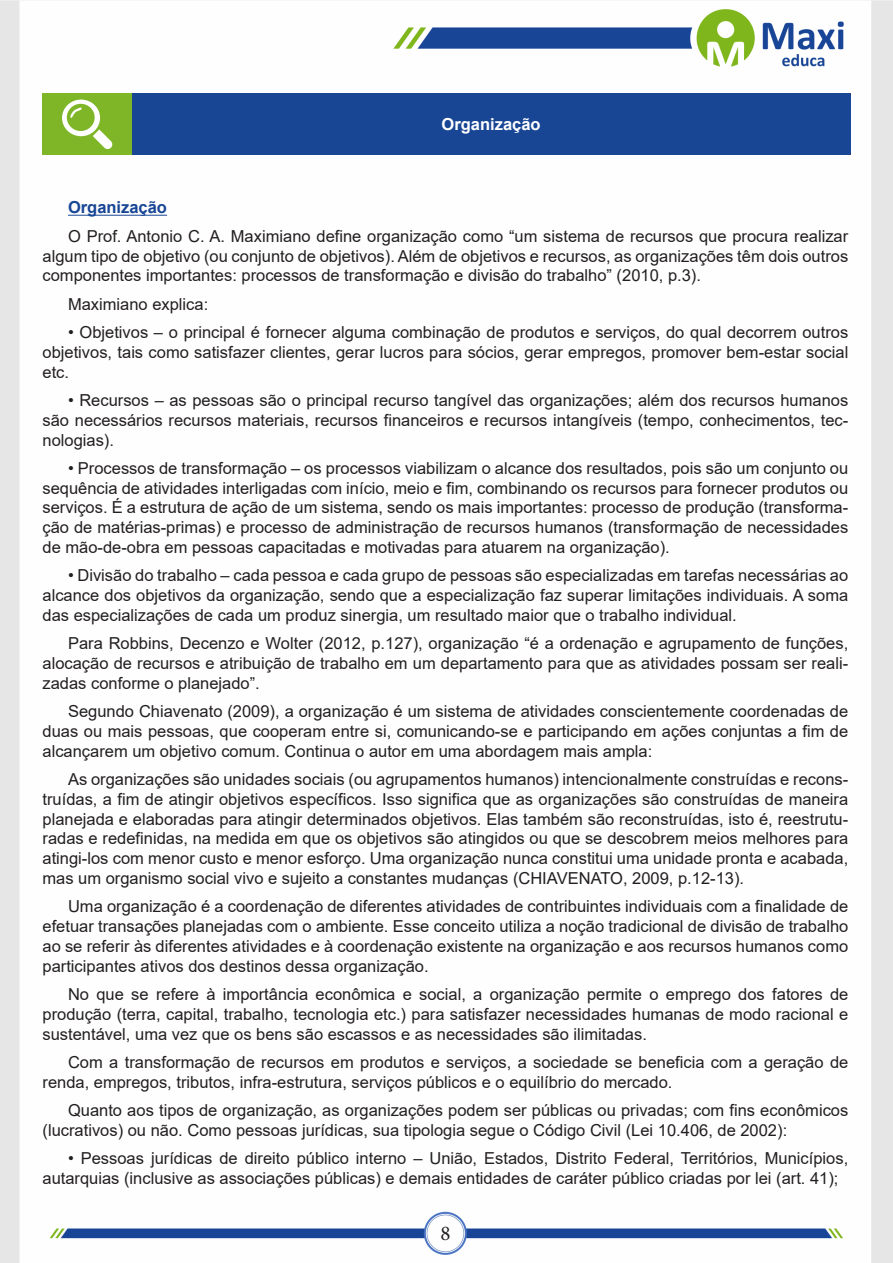
<style>
.page{position:relative;width:893px;height:1263px;background:#fff}
.page>*{position:absolute;margin:0;border:0;box-sizing:border-box;transform-origin:0 0}
.t1{font:21px "Minion Pro";color:#231f20}
.PARAGRAFO_MIOLO{font:16.5px/19.8px "Arial";color:#231f20;text-align:justify}
.Titulo_de_Caixa{font:700 16.5px "Arial";color:#fff}
.t2{font:700 16.5px "Arial";color:#184695}
</style>
<div class="page">
<img style="left:0;top:0;width:893px;height:1263px">
<hr style="left:68px;top:215px;width:99px;height:1px;background:#184695">
<div style="left:43px;top:94px;width:89px;height:61px;background:#7fb628"></div>
<div style="left:132px;top:94px;width:718px;height:61px;background:#184695"></div>
<svg style="left:62px;top:100px;width:51px;height:49px"></svg>
<p class="Titulo_de_Caixa" style="left:442px;top:113px;width:101px">Organização</p>
<p class="t2" style="left:68px;top:196px;width:101px">Organização</p>
<p class="PARAGRAFO_MIOLO" style="left:43px;top:226px;width:807px;text-indent:26px">O Prof. Antonio C. A. Maximiano define organização como “um sistema de recursos que procura realizar algum tipo de objetivo (ou conjunto de objetivos). Além de objetivos e recursos, as organizações têm dois outros componentes importantes: processos de transformação e divisão do trabalho” (2010, p.3).</p>
<p class="PARAGRAFO_MIOLO" style="left:68px;top:294px;width:142px">Maximiano explica:</p>
<p class="PARAGRAFO_MIOLO" style="left:43px;top:322px;width:807px;text-indent:26px">• Objetivos – o principal é fornecer alguma combinação de produtos e serviços, do qual decorrem outros objetivos, tais como satisfazer clientes, gerar lucros para sócios, gerar empregos, promover bem-estar social etc.</p>
<p class="PARAGRAFO_MIOLO" style="left:43px;top:390px;width:807px;text-indent:26px">• Recursos – as pessoas são o principal recurso tangível das organizações; além dos recursos humanos são necessários recursos materiais, recursos financeiros e recursos intangíveis (tempo, conhecimentos, tec&shy;nologias).</p>
<p class="PARAGRAFO_MIOLO" style="left:43px;top:458px;width:807px;text-indent:26px">• Processos de transformação – os processos viabilizam o alcance dos resultados, pois são um conjunto ou sequência de atividades interligadas com início, meio e fim, combinando os recursos para fornecer produtos ou serviços. É a estrutura de ação de um sistema, sendo os mais importantes: processo de produção (transforma&shy;ção de matérias-primas) e processo de administração de recursos humanos (transformação de necessidades de mão-de-obra em pessoas capacitadas e motivadas para atuarem na organização).</p>
<p class="PARAGRAFO_MIOLO" style="left:43px;top:565px;width:807px;text-indent:26px">• Divisão do trabalho – cada pessoa e cada grupo de pessoas são especializadas em tarefas necessárias ao alcance dos objetivos da organização, sendo que a especialização faz superar limitações individuais. A soma das especializações de cada um produz sinergia, um resultado maior que o trabalho individual.</p>
<p class="PARAGRAFO_MIOLO" style="left:43px;top:633px;width:807px;text-indent:26px">Para Robbins, Decenzo e Wolter (2012, p.127), organização “é a ordenação e agrupamento de funções, alocação de recursos e atribuição de trabalho em um departamento para que as atividades possam ser reali&shy;zadas conforme o planejado”.</p>
<p class="PARAGRAFO_MIOLO" style="left:43px;top:701px;width:807px;text-indent:26px">Segundo Chiavenato (2009), a organização é um sistema de atividades conscientemente coordenadas de duas ou mais pessoas, que cooperam entre si, comunicando-se e participando em ações conjuntas a fim de alcançarem um objetivo comum. Continua o autor em uma abordagem mais ampla:</p>
<p class="PARAGRAFO_MIOLO" style="left:43px;top:769px;width:807px;text-indent:26px">As organizações são unidades sociais (ou agrupamentos humanos) intencionalmente construídas e recons&shy;truídas, a fim de atingir objetivos específicos. Isso significa que as organizações são construídas de maneira planejada e elaboradas para atingir determinados objetivos. Elas também são reconstruídas, isto é, reestrutu&shy;radas e redefinidas, na medida em que os objetivos são atingidos ou que se descobrem meios melhores para atingi-los com menor custo e menor esforço. Uma organização nunca constitui uma unidade pronta e acabada, mas um organismo social vivo e sujeito a constantes mudanças (CHIAVENATO, 2009, p.12-13).</p>
<p class="PARAGRAFO_MIOLO" style="left:43px;top:896px;width:807px;text-indent:26px">Uma organização é a coordenação de diferentes atividades de contribuintes individuais com a finalidade de efetuar transações planejadas com o ambiente. Esse conceito utiliza a noção tradicional de divisão de trabalho ao se referir às diferentes atividades e à coordenação existente na organização e aos recursos humanos como participantes ativos dos destinos dessa organização.</p>
<p class="PARAGRAFO_MIOLO" style="left:43px;top:984px;width:807px;text-indent:26px">No que se refere à importância econômica e social, a organização permite o emprego dos fatores de produção (terra, capital, trabalho, tecnologia etc.) para satisfazer necessidades humanas de modo racional e sustentável, uma vez que os bens são escassos e as necessidades são ilimitadas.</p>
<p class="PARAGRAFO_MIOLO" style="left:43px;top:1052px;width:807px;text-indent:26px">Com a transformação de recursos em produtos e serviços, a sociedade se beneficia com a geração de renda, empregos, tributos, infra-estrutura, serviços públicos e o equilíbrio do mercado.</p>
<p class="PARAGRAFO_MIOLO" style="left:43px;top:1100px;width:807px;text-indent:26px">Quanto aos tipos de organização, as organizações podem ser públicas ou privadas; com fins econômicos (lucrativos) ou não. Como pessoas jurídicas, sua tipologia segue o Código Civil (Lei 10.406, de 2002):</p>
<p class="PARAGRAFO_MIOLO" style="left:43px;top:1148px;width:807px;text-indent:26px">• Pessoas jurídicas de direito público interno – União, Estados, Distrito Federal, Territórios, Municípios, autarquias (inclusive as associações públicas) e demais entidades de caráter público criadas por lei (art. 41);</p>
<p class="t1" style="left:440px;top:1219px;width:12px">8</p>
</div>
